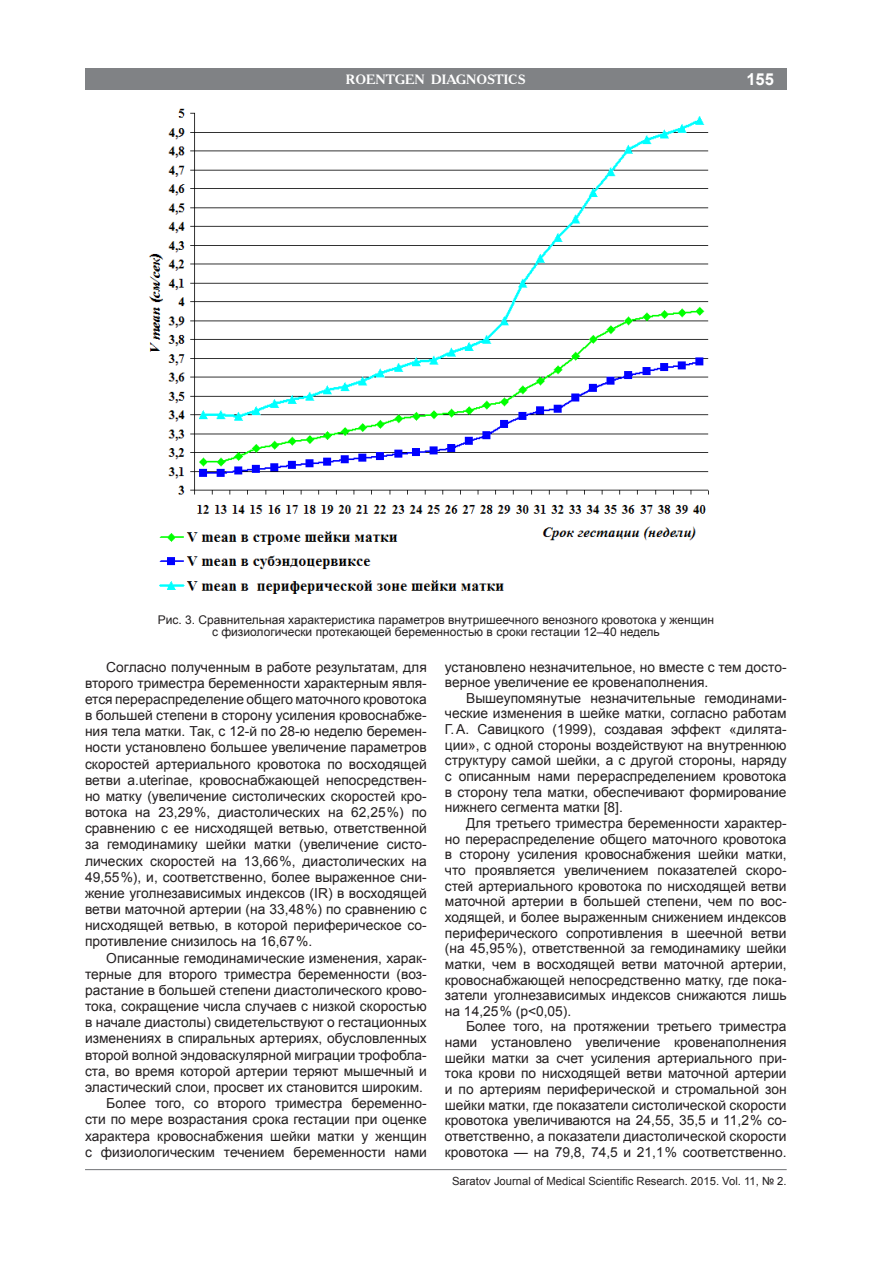
<style>
.page{position:relative;width:893px;height:1263px;background:#fff}
.page>*{position:absolute;margin:0;border:0;box-sizing:border-box;transform-origin:0 0}
.t1{font:700 16.5px "Arial";color:#fff}
.Основной_текст{font:13.8px/16.2px "Arial";color:#231f20;text-align:justify}
.t2{font:700 13.5px "Academy C";color:#fff}
.Подрисуночная{font:12px/12px "Arial";color:#231f20;text-align:center}
.t3{font:11.25px "Arial";color:#231f20}
</style>
<div class="page">
<hr style="left:85px;top:1169px;width:702px;height:1px;background:#808285">
<div style="left:85px;top:68px;width:702px;height:21px;background:#808285"></div>
<img style="left:149px;top:108px;width:560px;height:486px">
<p class="t2" style="left:346px;top:71px;width:21px">ROENTGEN</p>
<p class="t2" style="left:431px;top:71px;width:10px">DIAGNOSTICS</p>
<p class="t1" style="left:746px;top:68px;width:29px">155</p>
<p class="Подрисуночная" style="left:158px;top:614px;width:558px">Рис. 3. Сравнительная характеристика параметров внутришеечного венозного кровотока у женщин с физиологически протекающей беременностью в сроки гестации 12–40 недель</p>
<p class="Основной_текст" style="left:85px;top:659px;width:343px;text-indent:21px">Согласно полученным в работе результатам, для второго триместра беременности характерным явля&shy;ется перераспределение общего маточного кровотока в большей степени в сторону усиления кровоснабже&shy;ния тела матки. Так, с 12‑й по 28‑ю неделю беремен&shy;ности установлено большее увеличение параметров скоростей артериального кровотока по восходящей ветви a.uterinae, кровоснабжающей непосредствен&shy;но матку (увеличение систолических скоростей кро&shy;вотока на 23,29 %, диастолических на 62,25 %) по сравнению с ее нисходящей ветвью, ответственной за гемодинамику шейки матки (увеличение систо&shy;лических скоростей на 13,66 %, диастолических на 49,55 %), и, соответственно, более выраженное сни&shy;жение уголнезависимых индексов (IR) в восходящей ветви маточной артерии (на 33,48 %) по сравнению с нисходящей ветвью, в которой периферическое со&shy;противление снизилось на 16,67 %.</p>
<p class="Основной_текст" style="left:85px;top:950px;width:343px;text-indent:21px">Описанные гемодинамические изменения, харак&shy;терные для второго триместра беременности (воз&shy;растание в большей степени диастолического крово&shy;тока, сокращение числа случаев с низкой скоростью в начале диастолы) свидетельствуют о гестационных изменениях в спиральных артериях, обусловленных второй волной эндоваскулярной миграции трофобла&shy;ста, во время которой артерии теряют мышечный и эластический слои, просвет их становится широким.</p>
<p class="Основной_текст" style="left:85px;top:1095px;width:343px;text-indent:21px">Более того, со второго триместра беременно&shy;сти по мере возрастания срока гестации при оценке характера кровоснабжения шейки матки у женщин с физиологическим течением беременности нами</p>
<p class="Основной_текст" style="left:445px;top:659px;width:343px;line-height:15.6px">установлено незначительное, но вместе с тем досто&shy;верное увеличение ее кровенаполнения.</p>
<p class="Основной_текст" style="left:445px;top:690px;width:343px;line-height:15.6px;text-indent:21px">Вышеупомянутые незначительные гемодинами&shy;ческие изменения в шейке матки, согласно работам Г.А. Савицкого (1999), создавая эффект «дилята&shy;ции», с одной стороны воздействуют на внутреннюю структуру самой шейки, а с другой стороны, наряду с описанным нами перераспределением кровотока в сторону тела матки, обеспечивают формирование нижнего сегмента матки [8].</p>
<p class="Основной_текст" style="left:445px;top:815px;width:343px;line-height:15.6px;text-indent:21px">Для третьего триместра беременности характер&shy;но перераспределение общего маточного кровотока в сторону усиления кровоснабжения шейки матки, что проявляется увеличением показателей скоро&shy;стей артериального кровотока по нисходящей ветви маточной артерии в большей степени, чем по вос&shy;ходящей, и более выраженным снижением индексов периферического сопротивления в шеечной ветви (на 45,95 %), ответственной за гемодинамику шейки матки, чем в восходящей ветви маточной артерии, кровоснабжающей непосредственно матку, где пока&shy;затели уголнезависимых индексов снижаются лишь на 14,25 % (р&lt;0,05).</p>
<p class="Основной_текст" style="left:445px;top:1019px;width:343px;line-height:15.6px;text-indent:21px">Более того, на протяжении третьего триместра нами установлено увеличение кровенаполнения шейки матки за счет усиления артериального при&shy;тока крови по нисходящей ветви маточной артерии и по артериям периферической и стромальной зон шейки матки, где показатели систолической скорости кровотока увеличиваются на 24,55, 35,5 и 11,2 % со&shy;ответственно, а показатели диастолической скорости кровотока — на 79,8, 74,5 и 21,1 % соответственно.</p>
<p class="t3" style="left:452px;top:1174px;width:336px">Saratov Journal of Medical Scientific Research. 2015. Vol. 11, № 2.</p>
</div>
